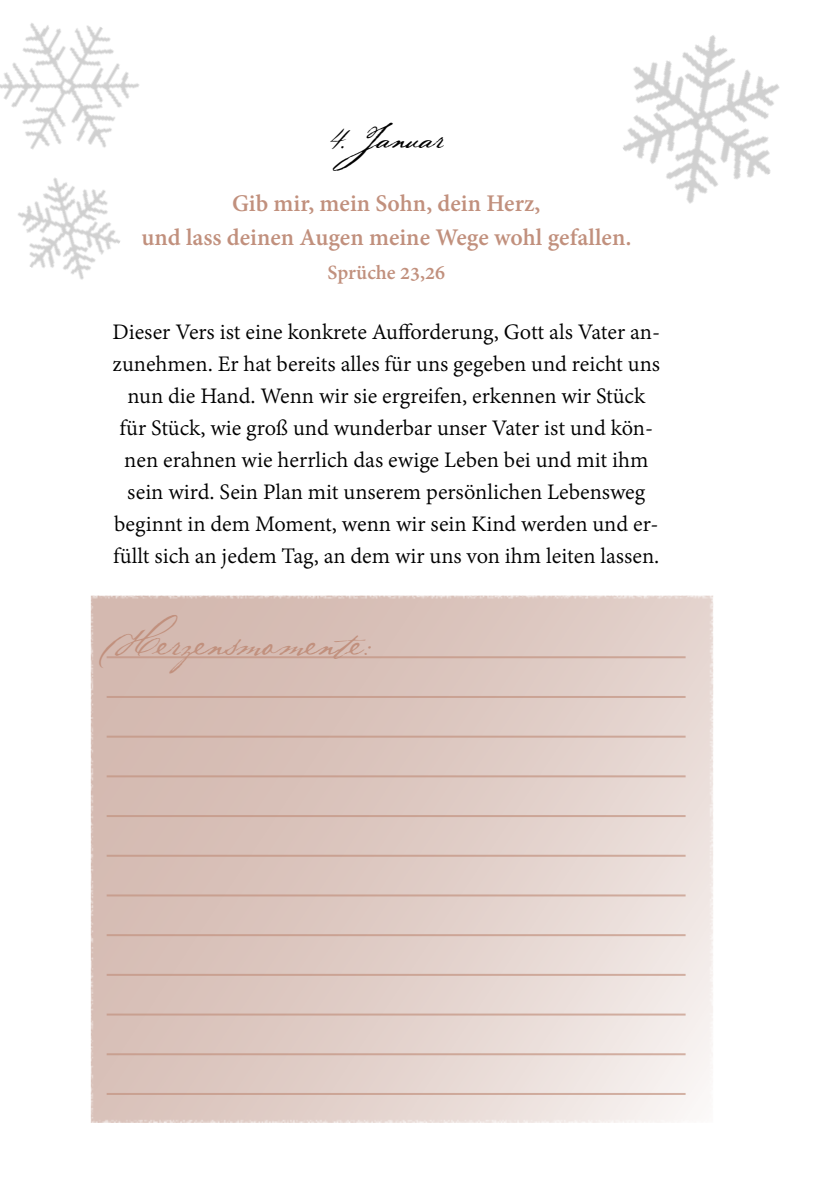
<style>
.page{position:relative;width:823px;height:1191px;background:#fff}
.page>*{position:absolute;margin:0;border:0;box-sizing:border-box;transform-origin:0 0}
.t1{font:28px "Baker Script";color:#c1907d}
.t2{font:700 26px/34px "Adobe Devanagari";color:#c1907d;text-align:center}
.t3{font:24px/32px "Adobe Devanagari";color:#000;text-align:center}
.t4{font:24px "Baker Script";color:#000}
.t5{font:700 22px "Adobe Devanagari";color:#c1907d}
</style>
<div class="page">
<img style="left:623px;top:35px;width:157px;height:169px">
<img style="left:0;top:23px;width:139px;height:257px">
<svg style="left:91px;top:595px;width:621px;height:528px;background:#dfccc5"></svg>
<hr style="left:107px;top:656px;width:578px;height:2px;background:#c1907d">
<hr style="left:107px;top:696px;width:578px;height:2px;background:#c1907d">
<hr style="left:107px;top:735px;width:578px;height:2px;background:#c1907d">
<hr style="left:107px;top:775px;width:578px;height:2px;background:#c1907d">
<hr style="left:107px;top:815px;width:578px;height:2px;background:#c1907d">
<hr style="left:107px;top:854px;width:578px;height:2px;background:#c1907d">
<hr style="left:107px;top:894px;width:578px;height:2px;background:#c1907d">
<hr style="left:107px;top:934px;width:578px;height:2px;background:#c1907d">
<hr style="left:107px;top:974px;width:578px;height:2px;background:#c1907d">
<hr style="left:107px;top:1013px;width:578px;height:2px;background:#c1907d">
<hr style="left:107px;top:1053px;width:578px;height:2px;background:#c1907d">
<hr style="left:107px;top:1093px;width:578px;height:2px;background:#c1907d">
<p class="t4" style="left:330px;top:125px;width:114px">4. Janu ar</p>
<p class="t2" style="left:141px;top:188px;width:491px">Gib mir, mein Sohn, dein Herz,<br>und lass deinen Augen meine Wege wohl gefallen.</p>
<p class="t5" style="left:327px;top:259px;width:119px">Sprüche 23,26</p>
<p class="t3" style="left:112px;top:318px;width:549px">Dieser Vers ist eine konkrete Aufforderung, Gott als Vater an&shy;zunehmen. Er hat bereits alles für uns gegeben und reicht uns nun die Hand. Wenn wir sie ergreifen, erkennen wir Stück für Stück, wie groß und wunderbar unser Vater ist und kön&shy;nen erahnen wie herrlich das ewige Leben bei und mit ihm sein wird. Sein Plan mit unserem persönlichen Lebensweg beginnt in dem Moment, wenn wir sein Kind werden und er&shy;füllt sich an jedem Tag, an dem wir uns von ihm leiten lassen.</p>
<p class="t1" style="left:116px;top:629px;width:256px">Herzensmo mente:</p>
</div>
